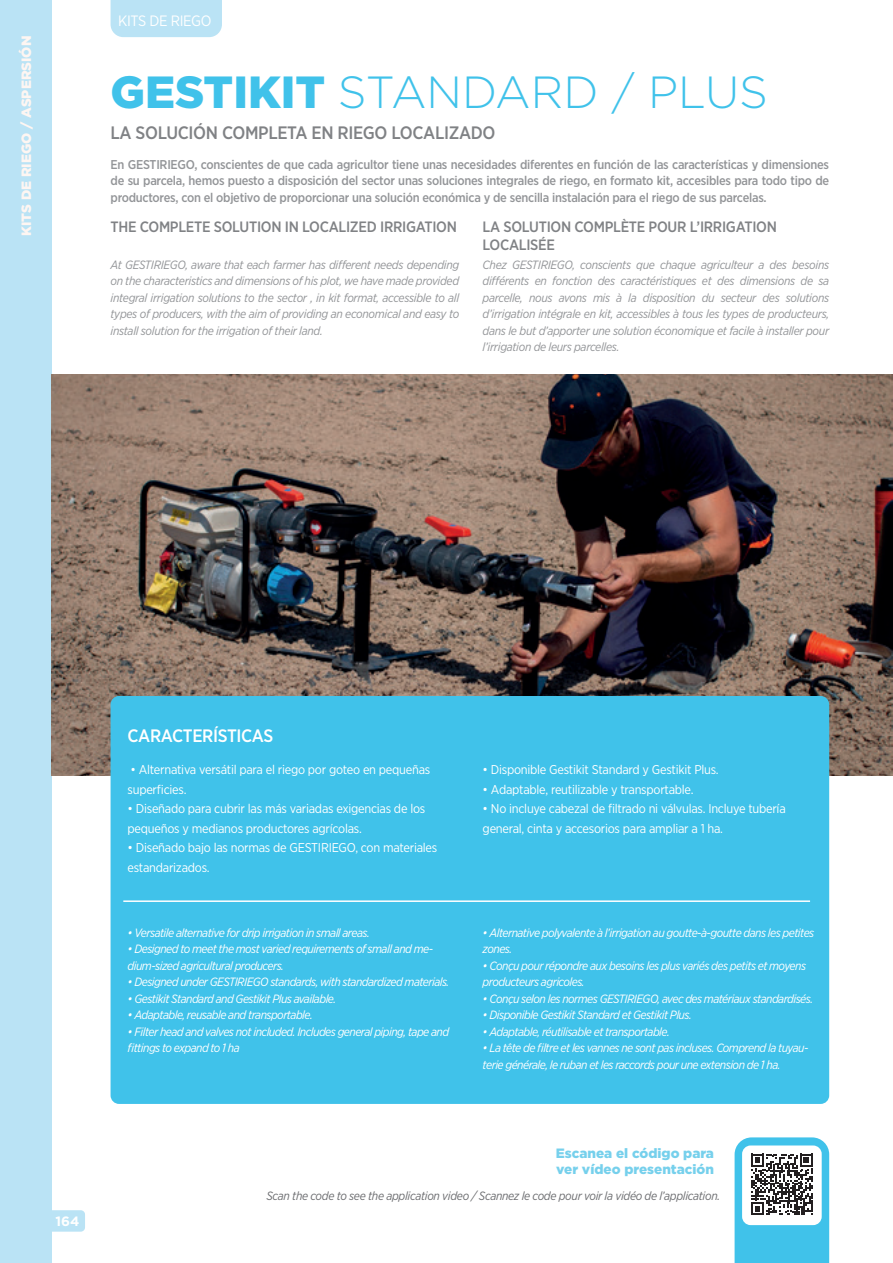
<style>
.page{position:relative;width:893px;height:1263px;background:#fff}
.page>*{position:absolute;margin:0;border:0;box-sizing:border-box;transform-origin:0 0}
.t1{font:300 45px "Gotham";color:#40c2ea}
.t2{font:500 18px "Gotham Narrow";letter-spacing:-.02em;color:#808285}
.t3{font:500 18px "Gotham Narrow";letter-spacing:-.02em;color:#fff}
.t4{font:500 15px/18px "Gotham Narrow";letter-spacing:-.02em;color:#808285}
.t5{font:15px "Gotham Narrow";letter-spacing:-.025em;color:#fff}
.t6{font:900 13.5px/16.2px "Gotham";color:#76d0ec}
.t7{font:900 13.5px "Gotham";color:#fef6f2}
.t8{font:700 13.5px "Gotham";color:#fff}
.t9{font:12.75px/19.5px "Gotham Narrow";letter-spacing:-.02em;color:#fff}
.t10{font:500 12.75px/16.5px "Gotham Narrow";letter-spacing:-.02em;color:#939598;text-align:justify}
.t11{font:italic 12px/16.5px "Gotham Narrow";letter-spacing:-.045em;color:#fff}
.t12{font:italic 12px/16.5px "Gotham Narrow";letter-spacing:-.025em;color:#939598;text-align:justify}
.t13{font:italic 12px "Gotham Narrow";letter-spacing:-.025em;color:#6c6d70}
.s1{font-weight:900}
</style>
<div class="page">
<div style="left:0;top:0;width:51px;height:1263px;background:#bae3f5"></div>
<svg style="left:51px;top:1210px;width:34px;height:21px"></svg>
<div style="left:111px;top:0;width:111px;height:37px;background:#bae3f5"></div>
<img style="left:51px;top:374px;width:842px;height:402px">
<div style="left:111px;top:696px;width:718px;height:408px;background:#40c2ea;border-radius:9px"></div>
<hr style="left:123px;top:900px;width:687px;height:2px;background:#fff">
<svg style="left:735px;top:1137px;width:94px;height:126px"></svg>
<p class="t7" style="left:17px;top:236px;width:202px;rotate:-90deg">KITS DE RIEGO / ASPERSIÓN</p>
<p class="t5" style="left:118px;top:11px;width:95px">KITS DE RIEGO</p>
<h1 class="t1" style="left:111px;top:64px;width:659px"><span class="s1">GESTIKIT</span> STANDARD / PLUS</h1>
<h2 class="t2" style="left:111px;top:121px;width:386px">LA SOLUCIÓN COMPLETA EN RIEGO LOCALIZADO</h2>
<p class="t10" style="left:111px;top:156px;width:720px">En GESTIRIEGO, conscientes de que cada agricultor tiene unas necesidades diferentes en función de las características y dimensiones de su parcela, hemos puesto a disposición del sector unas soluciones integrales de riego, en formato kit, accesibles para todo tipo de productores, con el objetivo de proporcionar una solución económica y de sencilla instalación para el riego de sus parcelas.</p>
<p class="t4" style="left:111px;top:217px;width:348px">THE COMPLETE SOLUTION IN LOCALIZED IRRIGATION</p>
<p class="t4" style="left:483px;top:217px;width:296px">LA SOLUTION COMPLÈTE POUR L’IRRIGATION<br>LOCALISÉE</p>
<p class="t12" style="left:111px;top:256px;width:350px">At GESTIRIEGO, aware that each farmer has different needs depending on the characteristics and dimensions of his plot, we have made provided integral irrigation solutions to the sector , in kit format, accessible to all types of producers, with the aim of providing an economical and easy to install solution for the irrigation of their land.</p>
<p class="t12" style="left:483px;top:256px;width:348px">Chez GESTIRIEGO, conscients que chaque agriculteur a des besoins différents en fonction des caractéristiques et des dimensions de sa parcelle, nous avons mis à la disposition du secteur des solutions d’irrigation intégrale en kit, accessibles à tous les types de producteurs, dans le but d’apporter une solution économique et facile à installer pour l’irrigation de leurs parcelles.</p>
<p class="t8" style="left:55px;top:1212px;width:25px">164</p>
<h2 class="t3" style="left:128px;top:724px;width:147px">CARACTERÍSTICAS</h2>
<p class="t9" style="left:128px;top:760px;width:304px">• Alternativa versátil para el riego por goteo en pequeñas superficies.</p>
<p class="t9" style="left:128px;top:799px;width:299px">• Diseñado para cubrir las más variadas exigencias de los pequeños y medianos productores agrícolas.</p>
<p class="t9" style="left:128px;top:838px;width:311px">• Diseñado bajo las normas de GESTIRIEGO, con materiales estandarizados.</p>
<p class="t11" style="left:128px;top:924px;width:244px">• Versatile alternative for drip irrigation in small areas.</p>
<p class="t11" style="left:128px;top:940px;width:307px">• Designed to meet the most varied requirements of small and me&shy;dium-sized agricultural producers.</p>
<p class="t11" style="left:128px;top:973px;width:323px">• Designed under GESTIRIEGO standards, with standardized materials.</p>
<p class="t11" style="left:128px;top:990px;width:210px">• Gestikit Standard and Gestikit Plus available.</p>
<p class="t11" style="left:128px;top:1006px;width:187px">• Adaptable, reusable and transportable.</p>
<p class="t11" style="left:128px;top:1023px;width:323px">• Filter head and valves not included. Includes general piping, tape and fittings to expand to 1 ha</p>
<p class="t9" style="left:483px;top:760px;width:238px">• Disponible Gestikit Standard y Gestikit Plus.</p>
<p class="t9" style="left:483px;top:779px;width:212px">• Adaptable, reutilizable y transportable.</p>
<p class="t9" style="left:483px;top:799px;width:305px">• No incluye cabezal de filtrado ni válvulas. Incluye tubería general, cinta y accesorios para ampliar a 1 ha.</p>
<p class="t11" style="left:483px;top:924px;width:333px">• Alternative polyvalente à l’irrigation au goutte-à-goutte dans les petites zones.</p>
<p class="t11" style="left:483px;top:957px;width:325px">• Conçu pour répondre aux besoins les plus variés des petits et moyens producteurs agricoles.</p>
<p class="t11" style="left:483px;top:990px;width:332px">• Conçu selon les normes GESTIRIEGO, avec des matériaux standardisés.</p>
<p class="t11" style="left:483px;top:1006px;width:211px">• Disponible Gestikit Standard et Gestikit Plus.</p>
<p class="t11" style="left:483px;top:1023px;width:189px">• Adaptable, réutilisable et transportable.</p>
<p class="t11" style="left:483px;top:1039px;width:327px">• La tête de filtre et les vannes ne sont pas incluses. Comprend la tuyau&shy;terie générale, le ruban et les raccords pour une extension de 1 ha.</p>
<p class="t6" style="left:556px;top:1145px;width:160px">Escanea el código para ver vídeo presentación</p>
<p class="t13" style="left:266px;top:1188px;width:455px">Scan the code to see the application video / Scannez le code pour voir la vidéo de l’application.</p>
</div>
